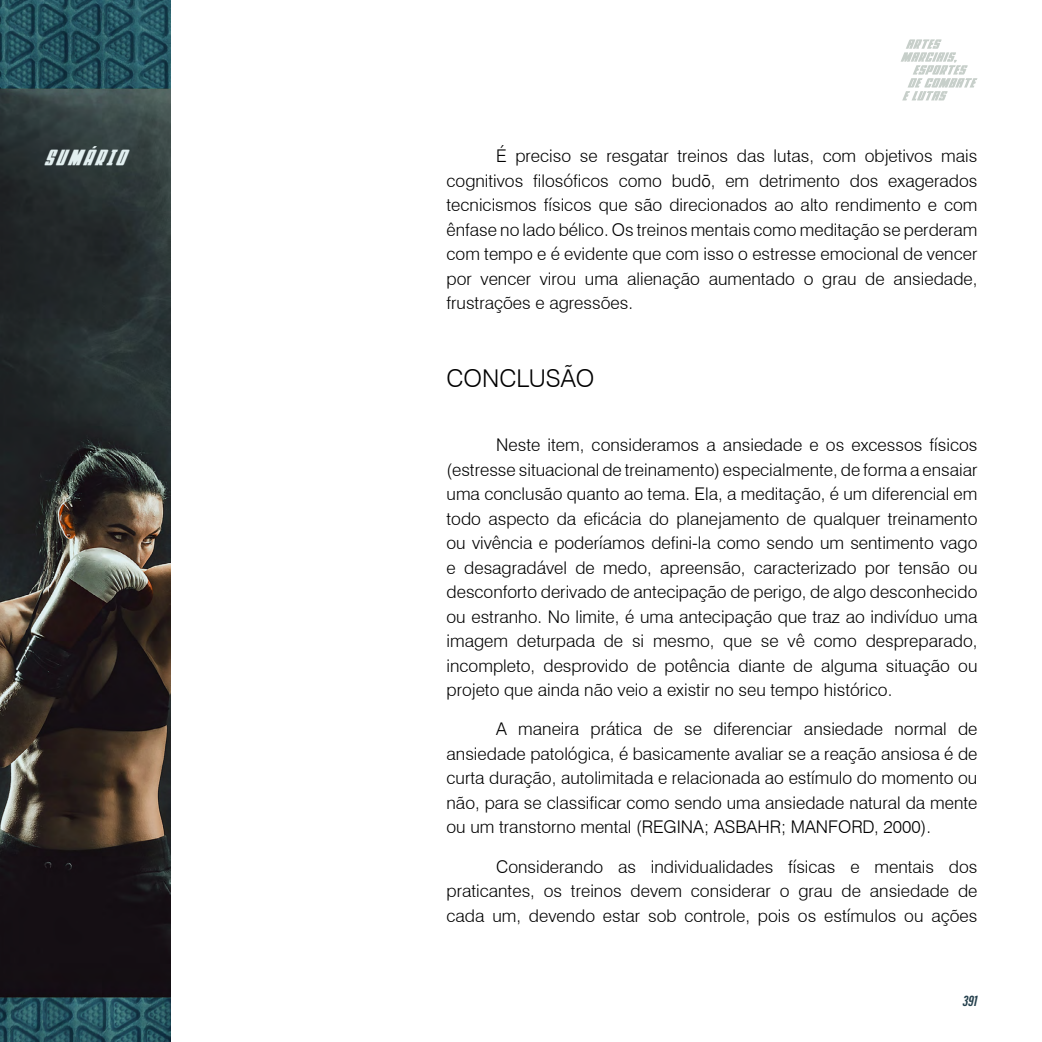
<style>
.page{position:relative;width:1042px;height:1042px;background:#fff}
.page>*{position:absolute;margin:0;border:0;box-sizing:border-box;transform-origin:0 0}
.t1{font:300 24.5px "Swiss 721 BT";color:#000}
.t2{font:300 17.5px/24.5px "Swiss 721 BT";color:#000;text-align:justify}
.t3{font:italic condensed 17.5px "Power Lord";letter-spacing:.15em;color:#e2eff0}
.t4{font:italic 700 15.75px "Acumin Pro Extra Cond";color:#26414e}
.s1{font-family:"Acumin Pro"}
</style>
<div class="page">
<img style="left:0;top:0;width:171px;height:1042px">
<svg style="left:901px;top:39px;width:76px;height:61px"></svg>
<p class="t3" style="left:45px;top:146px;width:82px">SUMÁRIO</p>
<p class="t2" style="left:446px;top:144px;width:532px;text-indent:50px">É preciso se resgatar treinos das lutas, com objetivos mais cognitivos filosóficos como bud<span class="s1">ō</span>, em detrimento dos exagerados tecnicismos físicos que são direcionados ao alto rendimento e com ênfase no lado bélico. Os treinos mentais como meditação se perderam com tempo e é evidente que com isso o estresse emocional de vencer por vencer virou uma alienação aumentado o grau de ansiedade, frustrações e agressões.</p>
<h1 class="t1" style="left:446px;top:363px;width:149px">CONCLUSÃO</h1>
<p class="t2" style="left:446px;top:432px;width:532px;text-indent:50px">Neste item, consideramos a ansiedade e os excessos físicos (estresse situacional de treinamento) especialmente, de forma a ensaiar uma conclusão quanto ao tema. Ela, a meditação, é um diferencial em todo aspecto da eficácia do planejamento de qualquer treinamento ou vivência e poderíamos defini-la como sendo um sentimento vago e desagradável de medo, apreensão, caracterizado por tensão ou desconforto derivado de antecipação de perigo, de algo desconhecido ou estranho. No limite, é uma antecipação que traz ao indivíduo uma imagem deturpada de si mesmo, que se vê como despreparado, incompleto, desprovido de potência diante de alguma situação ou projeto que ainda não veio a existir no seu tempo histórico.</p>
<p class="t2" style="left:446px;top:717px;width:532px;text-indent:50px">A maneira prática de se diferenciar ansiedade normal de ansiedade patológica, é basicamente avaliar se a reação ansiosa é de curta duração, autolimitada e relacionada ao estímulo do momento ou não, para se classificar como sendo uma ansiedade natural da mente ou um transtorno mental (REGINA; ASBAHR; MANFORD, 2000).</p>
<p class="t2" style="left:446px;top:854px;width:532px;text-indent:50px">Considerando as individualidades físicas e mentais dos praticantes, os treinos devem considerar o grau de ansiedade de cada um, devendo estar sob controle, pois os estímulos ou ações</p>
<p class="t4" style="left:962px;top:991px;width:16px">391</p>
</div>
